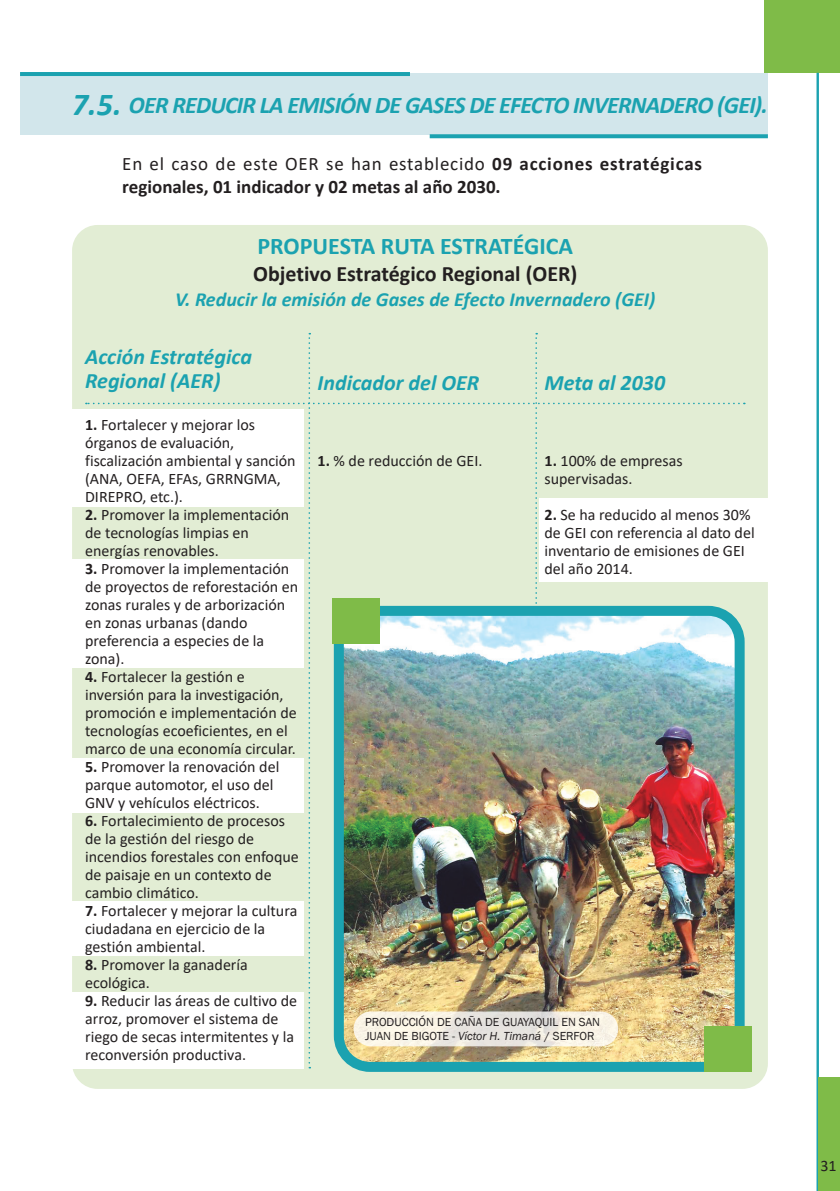
<style>
.page{position:relative;width:840px;height:1191px;background:#fff}
.page>*{position:absolute;margin:0;border:0;box-sizing:border-box;transform-origin:0 0}
.t1{font:italic 700 24px "Calibri";letter-spacing:-.035em;color:#1ba2b0}
.t2{font:700 24px "Calibri";color:#1ba2b0}
.t3{font:italic 700 22px/24px "Calibri";color:#1ba2b0}
.t4{font:700 22px "Calibri";color:#231f20}
.t5{font:italic 700 20px "Calibri";color:#1ba2b0}
.t6{font:700 19px/22.8px "Calibri";color:#231f20}
.t7{font:16px/18px "Calibri";color:#231f20}
.t8{font:12px/14.4px "Franklin Gothic";color:#231f20}
.s1{font-size:32px}
.s2{font-weight:400}
.s3{font-weight:700}
.s4{font-style:italic}
</style>
<div class="page">
<div style="left:72px;top:225px;width:695px;height:864px;background:#e2edd4;border-radius:26px"></div>
<div style="left:20px;top:73px;width:747px;height:61px;background:#d2e6eb"></div>
<svg style="left:429px;top:134px;width:338px;height:4px"></svg>
<hr style="left:20px;top:72px;width:390px;height:4px;background:#1ba2b0">
<svg style="left:86px;top:333px;width:658px;height:735px"></svg>
<img style="left:338px;top:611px;width:399px;height:455px">
<div style="left:333px;top:606px;width:411px;height:465px;border:10px solid #1ba2b0;border-radius:31px"></div>
<div style="left:72px;top:409px;width:232px;height:98px;background:#fff"></div>
<div style="left:72px;top:559px;width:232px;height:109px;background:#fff"></div>
<div style="left:72px;top:758px;width:232px;height:54px;background:#fff"></div>
<div style="left:72px;top:901px;width:232px;height:55px;background:#fff"></div>
<div style="left:72px;top:992px;width:232px;height:76px;background:#fff"></div>
<div style="left:539px;top:498px;width:228px;height:84px;background:#fff"></div>
<div style="left:764px;top:0;width:75px;height:72px;background:#7fbb48"></div>
<div style="left:332px;top:598px;width:48px;height:46px;background:#7fbb48"></div>
<div style="left:703px;top:1026px;width:48px;height:46px;background:#7fbb48"></div>
<svg style="left:353px;top:1011px;width:265px;height:35px;fill:#f6f0e3"></svg>
<hr style="left:816px;top:73px;width:2px;height:1118px;background:#1ba2b0">
<div style="left:818px;top:1077px;width:21px;height:114px;background:#7fbb48"></div>
<p class="t1" style="left:72px;top:88px;width:697px"><span class="s1">7.5.</span> OER REDUCIR LA EMISIÓN DE GASES DE EFECTO INVERNADERO (GEI).</p>
<p class="t6" style="left:122px;top:152px;width:581px"><span class="s2">En el caso de este OER se han establecido</span> 09 acciones estratégicas regionales, 01 indicador y 02 metas al año 2030.</p>
<p class="t2" style="left:257px;top:229px;width:317px">PROPUESTA RUTA ESTRATÉGICA</p>
<p class="t4" style="left:253px;top:258px;width:325px">Objetivo Estratégico Regional (OER)</p>
<p class="t5" style="left:175px;top:285px;width:481px">V. Reducir la emisión de Gases de Efecto Invernadero (GEI)</p>
<p class="t3" style="left:85px;top:343px;width:168px">Acción Estratégica<br>Regional (AER)</p>
<p class="t7" style="left:85px;top:415px;width:212px"><span class="s3">1.</span> Fortalecer y mejorar los órganos de evaluación, fiscalización ambiental y sanción (ANA, OEFA, EFAs, GRRNGMA,<br>DIREPRO, etc.).</p>
<p class="t7" style="left:85px;top:505px;width:205px"><span class="s3">2.</span> Promover la implementación de tecnologías limpias en energías renovables.</p>
<p class="t7" style="left:85px;top:559px;width:214px"><span class="s3">3.</span> Promover la implementación de proyectos de reforestación en zonas rurales y de arborización en zonas urbanas (dando preferencia a especies de la zona).</p>
<p class="t7" style="left:85px;top:667px;width:213px"><span class="s3">4.</span> Fortalecer la gestión e inversión para la investigación, promoción e implementación de tecnologías ecoeficientes, en el marco de una economía circular.</p>
<p class="t7" style="left:85px;top:757px;width:196px"><span class="s3">5.</span> Promover la renovación del parque automotor, el uso del<br>GNV y vehículos eléctricos.</p>
<p class="t7" style="left:85px;top:811px;width:215px"><span class="s3">6.</span> Fortalecimiento de procesos de la gestión del riesgo de incendios forestales con enfoque de paisaje en un contexto de cambio climático.</p>
<p class="t7" style="left:85px;top:901px;width:213px"><span class="s3">7.</span> Fortalecer y mejorar la cultura ciudadana en ejercicio de la gestión ambiental.</p>
<p class="t7" style="left:85px;top:955px;width:164px"><span class="s3">8.</span> Promover la ganadería ecológica.</p>
<p class="t7" style="left:85px;top:991px;width:213px"><span class="s3">9.</span> Reducir las áreas de cultivo de arroz, promover el sistema de riego de secas intermitentes y la reconversión productiva.</p>
<p class="t3" style="left:317px;top:370px;width:163px">Indicador del OER</p>
<p class="t7" style="left:317px;top:451px;width:166px"><span class="s3">1.</span> % de reducción de GEI.</p>
<p class="t3" style="left:544px;top:370px;width:122px">Meta al 2030</p>
<p class="t7" style="left:544px;top:451px;width:140px"><span class="s3">1.</span> 100% de empresas supervisadas.</p>
<p class="t7" style="left:544px;top:505px;width:211px"><span class="s3">2.</span> Se ha reducido al menos 30% de GEI con referencia al dato del inventario de emisiones de GEI del año 2014.</p>
<p class="t8" style="left:365px;top:1014px;width:236px">PRODUCCIÓN DE CAÑA DE GUAYAQUIL EN SAN<br>JUAN DE BIGOTE - <span class="s4">Víctor H. Timaná</span> / SERFOR</p>
<p class="t7" style="left:820px;top:1156px;width:18px">31</p>
</div>
